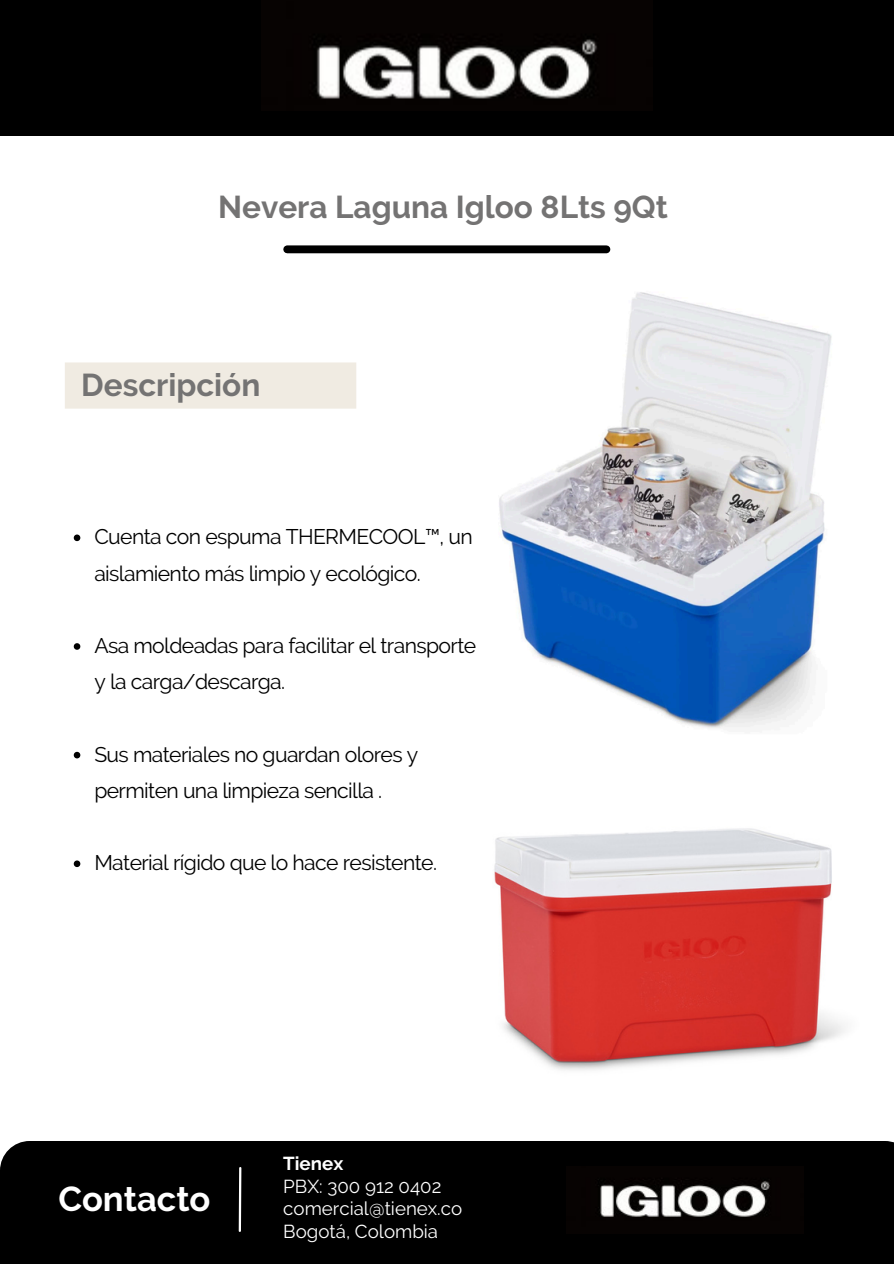
<style>
.page{position:relative;width:894px;height:1264px;background:#fff}
.page>*{position:absolute;margin:0;border:0;box-sizing:border-box;transform-origin:0 0}
.t1{font:700 34.5px "Raleway";color:#fff}
.t2{font:700 31.5px "Raleway";color:#747373}
.t3{font:21.15px/36.2px "Raleway";letter-spacing:-.03em;color:#000}
.t4{font:18.75px "Raleway";color:#fff}
.t5{font:700 18.75px "Raleway";color:#fff}
</style>
<div class="page">
<div style="left:65px;top:362px;width:291px;height:46px;background:#f0ebe2"></div>
<div style="left:0;top:0;width:893px;height:136px;background:#000"></div>
<img style="left:310px;top:34px;width:288px;height:65px">
<div style="left:0;top:1141px;width:893px;height:122px;background:#000"></div>
<hr style="left:239px;top:1167px;width:2px;height:63px;background:#fff">
<img style="left:566px;top:1166px;width:237px;height:67px">
<div style="left:287px;top:245px;width:319px;height:8px;background:#000"></div>
<img style="left:499px;top:292px;width:333px;height:436px">
<img style="left:494px;top:828px;width:351px;height:242px">
<svg style="left:74px;top:534px;width:6px;height:7px"></svg>
<svg style="left:74px;top:643px;width:6px;height:6px"></svg>
<svg style="left:74px;top:751px;width:6px;height:7px"></svg>
<svg style="left:74px;top:860px;width:6px;height:7px"></svg>
<p class="t2" style="left:218px;top:188px;width:451px">Nevera Laguna Igloo 8Lts 9Qt</p>
<p class="t2" style="left:81px;top:366px;width:180px">Descripción</p>
<p class="t3" style="left:94px;top:519px;width:380px">Cuenta con espuma THERMECOOL™, un aislamiento más limpio y ecológico.</p>
<p class="t3" style="left:94px;top:627px;width:383px">Asa moldeadas para facilitar el transporte y la carga/descarga.</p>
<p class="t3" style="left:94px;top:736px;width:325px">Sus materiales no guardan olores y permiten una limpieza sencilla .</p>
<p class="t3" style="left:94px;top:844px;width:344px">Material rígido que lo hace resistente.</p>
<p class="t1" style="left:58px;top:1178px;width:154px">Contacto</p>
<p class="t5" style="left:283px;top:1152px;width:61px">Tienex</p>
<p class="t4" style="left:283px;top:1175px;width:160px">PBX: 300 912 0402</p>
<p class="t4" style="left:283px;top:1197px;width:180px">comercial@tienex.co</p>
<h1 class="t4" style="left:283px;top:1220px;width:156px">Bogotá, Colombia</h1>
</div>
